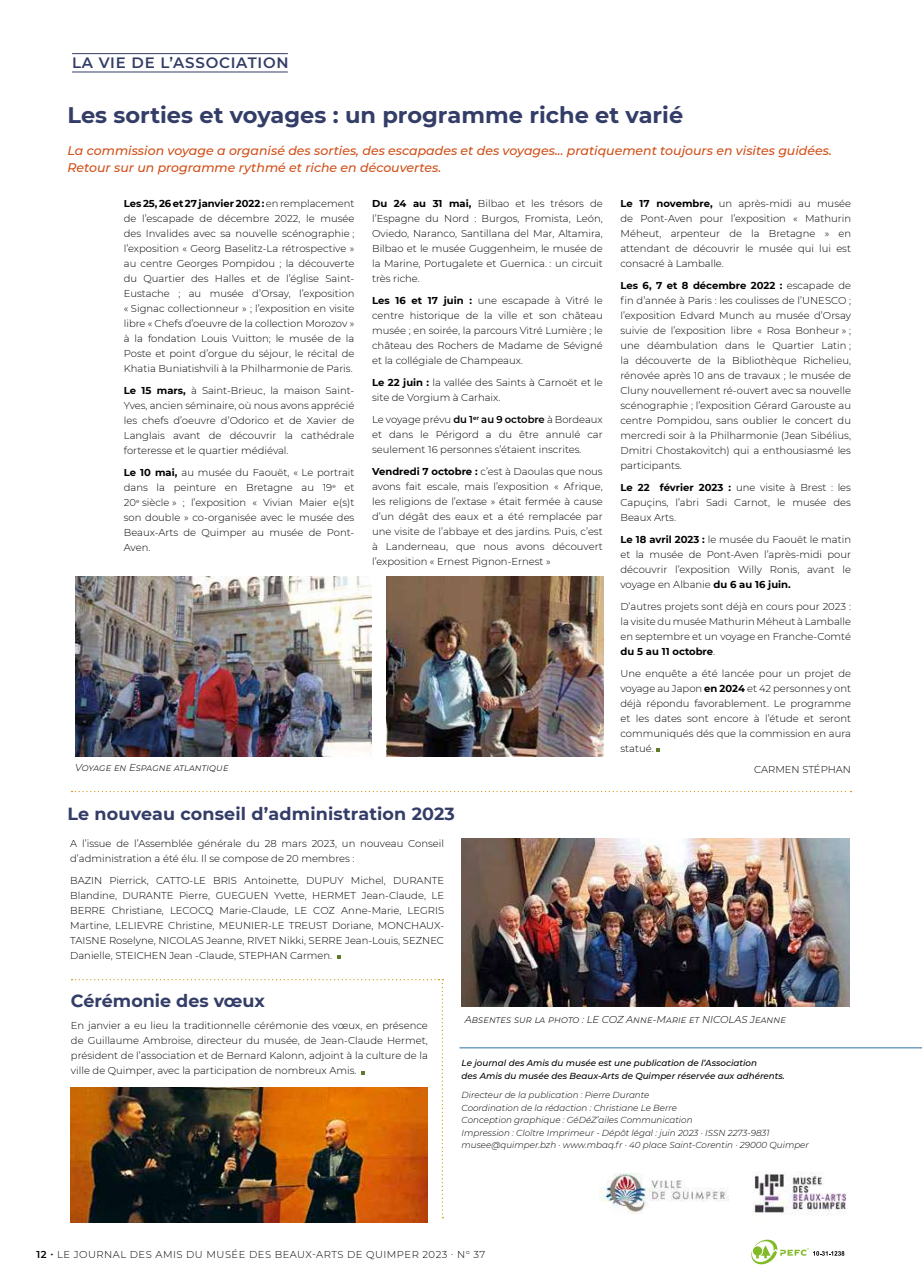
<style>
.page{position:relative;width:922px;height:1276px;background:#fff}
.page>*{position:absolute;margin:0;border:0;box-sizing:border-box;transform-origin:0 0}
.t1{font:700 22.5px "Montserrat";color:#333d67}
.t2{font:700 17.5px "Montserrat";letter-spacing:.01em;color:#333d67}
.t3{font:600 15px "Montserrat";letter-spacing:.05em;color:#333d67}
.t4{font:italic 500 12.5px/17.5px "Montserrat";color:#d14f18}
.t5{font:300 10px/15px "Montserrat";color:#000;text-align:justify}
.t6{font:italic 300 10px "Montserrat";color:#000}
.t7{font:300 10px "Montserrat";letter-spacing:.05em;color:#000}
.t8{font:italic 300 8.75px/12.5px "Montserrat";color:#000}
.t9{font:italic 500 8.75px/12.5px "Montserrat";color:#000}
.s1{font-weight:700}
.s2{font-weight:600}
</style>
<div class="page">
<svg style="left:656px;top:748px;width:4px;height:4px"></svg>
<img style="left:599px;top:1173px;width:129px;height:41px">
<img style="left:752px;top:1172px;width:95px;height:44px">
<svg style="left:751px;top:1239px;width:93px;height:25px"></svg>
<hr style="left:459px;top:1047px;width:462px;height:1px;background:#558cb5">
<hr style="left:72px;top:53px;width:216px;height:1px;background:#333d67">
<hr style="left:72px;top:72px;width:216px;height:1px;background:#333d67">
<img style="left:71px;top:1218px;width:357px;height:4px">
<svg style="left:71px;top:791px;width:780px;height:1px"></svg>
<img style="left:71px;top:979px;width:372px;height:239px">
<svg style="left:337px;top:955px;width:4px;height:4px"></svg>
<img style="left:461px;top:838px;width:388px;height:169px">
<img style="left:75px;top:577px;width:296px;height:179px">
<img style="left:386px;top:577px;width:218px;height:179px">
<h3 class="t3" style="left:72px;top:52px;width:218px">LA VIE DE L’ASSOCIATION</h3>
<h1 class="t1" style="left:68px;top:99px;width:617px">Les sorties et voyages : un programme riche et varié</h1>
<p class="t4" style="left:68px;top:141px;width:765px">La commission voyage a organisé des sorties, des escapades et des voyages... pratiquement toujours en visites guidées.<br>Retour sur un programme rythmé et riche en découvertes.</p>
<p class="t5" style="left:124px;top:195px;width:232px"><span class="s1">Les 25, 26 et 27 janvier 2022 :</span> en remplacement de l’escapade de décembre 2022, le musée des Invalides avec sa nouvelle scénographie ; l’exposition « Georg Baselitz-La rétrospective » au centre Georges Pompidou ; la découverte du Quartier des Halles et de l’église Saint-Eustache ; au musée d’Orsay, l’exposition « Signac collectionneur » ; l’exposition en visite libre « Chefs d’oeuvre de la collection Morozov » à la fondation Louis Vuitton; le musée de la Poste et point d’orgue du séjour, le récital de Khatia Buniatishvili à la Philharmonie de Paris.</p>
<p class="t5" style="left:124px;top:382px;width:232px"><span class="s1">Le 15 mars,</span> à Saint-Brieuc, la maison Saint-Yves, ancien séminaire, où nous avons apprécié les chefs d’oeuvre d’Odorico et de Xavier de Langlais avant de découvrir la cathédrale forteresse et le quartier médiéval.</p>
<p class="t5" style="left:124px;top:464px;width:232px"><span class="s1">Le 10 mai,</span> au musée du Faouët, « Le portrait dans la peinture en Bretagne au 19<sup>e</sup> et 20<sup>e</sup> siècle » ; l’exposition « Vivian Maier e(s)t son double » co-organisée avec le musée des Beaux-Arts de Quimper au musée de Pont-Aven.</p>
<p class="t5" style="left:372px;top:195px;width:232px"><span class="s1">Du 24 au 31 mai,</span> Bilbao et les trésors de l’Espagne du Nord : Burgos, Fromista, León, Oviedo, Naranco, Santillana del Mar, Altamira, Bilbao et le musée Guggenheim, le musée de la Marine, Portugalete et Guernica. : un circuit très riche.</p>
<p class="t5" style="left:372px;top:292px;width:232px"><span class="s1">Les 16 et 17 juin :</span> une escapade à Vitré le centre historique de la ville et son château musée ; en soirée, la parcours Vitré Lumière ; le château des Rochers de Madame de Sévigné et la collégiale de Champeaux.</p>
<p class="t5" style="left:372px;top:374px;width:232px"><span class="s1">Le 22 juin :</span> la vallée des Saints à Carnoët et le site de Vorgium à Carhaix.</p>
<p class="t5" style="left:372px;top:411px;width:232px">Le voyage prévu <span class="s2">du 1</span><sup>er</sup> <span class="s2">au 9 octobre</span> à Bordeaux et dans le Périgord a du être annulé car seulement 16 personnes s’étaient inscrites.</p>
<p class="t5" style="left:372px;top:464px;width:232px"><span class="s1">Vendredi 7 octobre :</span> c’est à Daoulas que nous avons fait escale, mais l’exposition « Afrique, les religions de l’extase » était fermée à cause d’un dégât des eaux et a été remplacée par une visite de l’abbaye et des jardins. Puis, c’est à Landerneau, que nous avons découvert l’exposition « Ernest Pignon-Ernest »</p>
<p class="t6" style="left:75px;top:760px;width:155px">Voyage en Espagne atlantique</p>
<h2 class="t2" style="left:68px;top:801px;width:389px">Le nouveau conseil d’administration 2023</h2>
<p class="t5" style="left:70px;top:835px;width:375px">A l’issue de l’Assemblée générale du 28 mars 2023, un nouveau Conseil d’administration a été élu. Il se compose de 20 membres :</p>
<p class="t5" style="left:70px;top:872px;width:375px">BAZIN Pierrick, CATTO-LE BRIS Antoinette, DUPUY Michel, DURANTE Blandine, DURANTE Pierre, GUEGUEN Yvette, HERMET Jean-Claude, LE BERRE Christiane, LECOCQ Marie-Claude, LE COZ Anne-Marie, LEGRIS Martine, LELIEVRE Christine, MEUNIER-LE TREUST Doriane, MONCHAUX-TAISNE Roselyne, NICOLAS Jeanne, RIVET Nikki, SERRE Jean-Louis, SEZNEC Danielle, STEICHEN Jean -Claude, STEPHAN Carmen.</p>
<p class="t5" style="left:620px;top:195px;width:232px"><span class="s1">Le 17 novembre,</span> un après-midi au musée de Pont-Aven pour l’exposition « Mathurin Méheut, arpenteur de la Bretagne » en attendant de découvrir le musée qui lui est consacré à Lamballe.</p>
<p class="t5" style="left:620px;top:277px;width:232px"><span class="s1">Les 6, 7 et 8 décembre 2022 :</span> escapade de fin d’année à Paris : les coulisses de l’UNESCO ; l’exposition Edvard Munch au musée d’Orsay suivie de l’exposition libre « Rosa Bonheur » ; une déambulation dans le Quartier Latin ; la découverte de la Bibliothèque Richelieu, rénovée après 10 ans de travaux ; le musée de Cluny nouvellement ré-ouvert avec sa nouvelle scénographie ; l’exposition Gérard Garouste au centre Pompidou, sans oublier le concert du mercredi soir à la Philharmonie (Jean Sibélius, Dmitri Chostakovitch) qui a enthousiasmé les participants.</p>
<p class="t5" style="left:620px;top:479px;width:232px"><span class="s1">Le 22 février 2023 :</span> une visite à Brest : les Capuçins, l’abri Sadi Carnot, le musée des Beaux Arts.</p>
<p class="t5" style="left:620px;top:531px;width:232px"><span class="s1">Le 18 avril 2023 :</span> le musée du Faouët le matin et la musée de Pont-Aven l’après-midi pour découvrir l’exposition Willy Ronis, avant le voyage en Albanie <span class="s1">du 6 au 16 juin.</span></p>
<p class="t5" style="left:620px;top:599px;width:232px">D’autres projets sont déjà en cours pour 2023 : la visite du musée Mathurin Méheut à Lamballe en septembre et un voyage en Franche-Comté <span class="s1">du 5 au 11 octobre</span>.</p>
<p class="t5" style="left:620px;top:666px;width:232px">Une enquête a été lancée pour un projet de voyage au Japon <span class="s1">en 2024</span> et 42 personnes y ont déjà répondu favorablement. Le programme et les dates sont encore à l’étude et seront communiqués dés que la commission en aura statué.</p>
<p class="t5" style="left:754px;top:761px;width:98px">CARMEN STÉPHAN</p>
<h2 class="t2" style="left:71px;top:988px;width:195px">Cérémonie des vœux</h2>
<p class="t5" style="left:71px;top:1018px;width:358px">En janvier a eu lieu la traditionnelle cérémonie des vœux, en présence de Guillaume Ambroise, directeur du musée, de Jean-Claude Hermet, président de l’association et de Bernard Kalonn, adjoint à la culture de la ville de Quimper, avec la participation de nombreux Amis.</p>
<p class="t6" style="left:464px;top:1013px;width:322px">Absentes sur la photo : LE COZ Anne-Marie et NICOLAS Jeanne</p>
<p class="t9" style="left:461px;top:1056px;width:325px">Le journal des Amis du musée est une publication de l’Association<br>des Amis du musée des Beaux-Arts de Quimper réservée aux adhérents.</p>
<p class="t8" style="left:461px;top:1088px;width:349px">Directeur de la publication : Pierre Durante<br>Coordination de la rédaction : Christiane Le Berre<br>Conception graphique : GéDéZ’ailes Communication<br>Impression : Cloître Imprimeur - Dépôt légal : juin 2023 · ISSN 2273-9831 musee@quimper.bzh · www.mbaq.fr · 40 place Saint-Corentin · 29000 Quimper</p>
<p class="t7" style="left:37px;top:1247px;width:450px"><span class="s2">12 ·</span> LE JOURNAL DES AMIS DU MUSÉE DES BEAUX-ARTS DE QUIMPER 2023 · N° 37</p>
</div>
